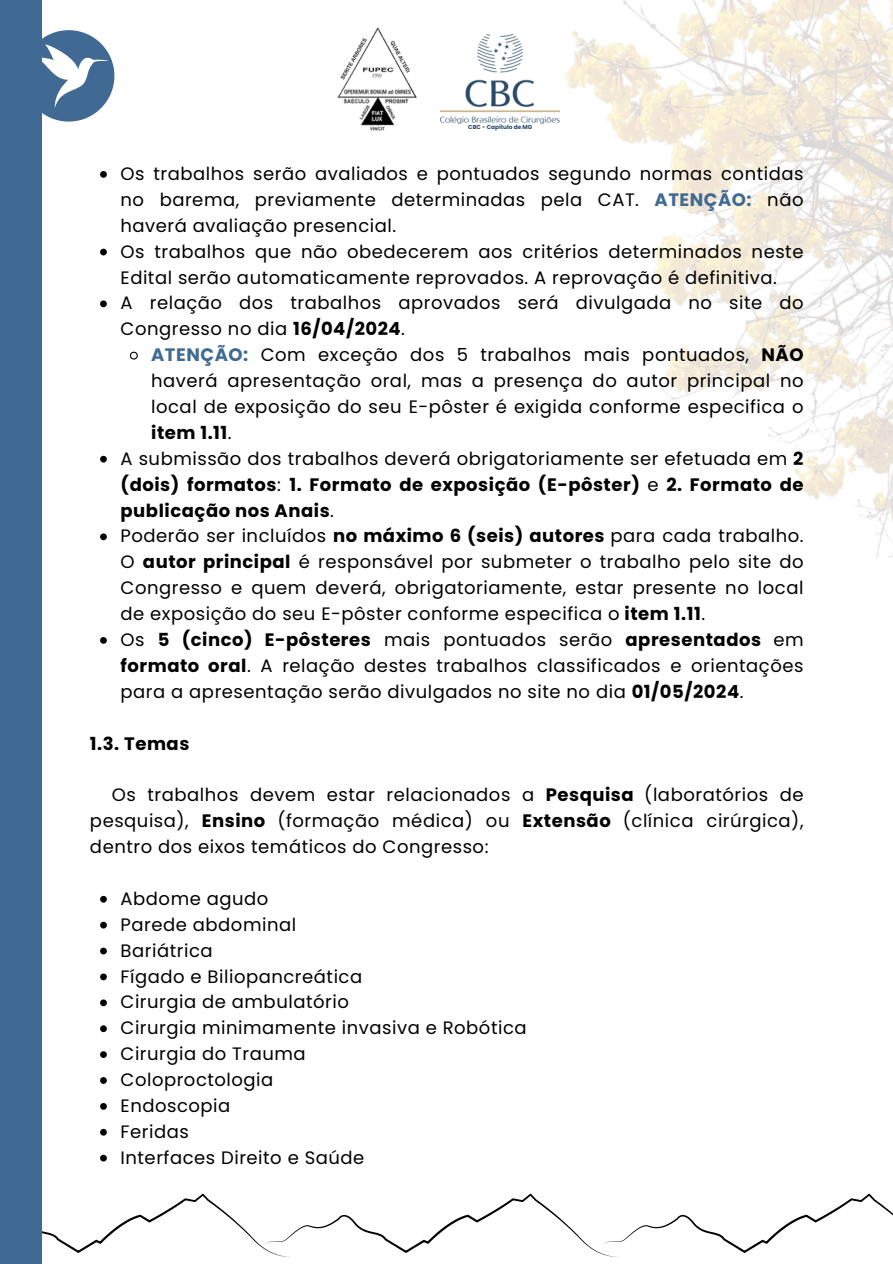
<style>
.page{position:relative;width:893px;height:1264px;background:#fff}
.page>*{position:absolute;margin:0;border:0;box-sizing:border-box;transform-origin:0 0}
.t1{font:18px/25.8px "Poppins";letter-spacing:.03em;color:#000;text-align:justify}
.t2{font:700 18px/25.8px "Poppins";letter-spacing:.03em;color:#000;text-align:justify}
.t3{font:700 5.85px "Poppins";color:#294967}
.s1{font-weight:700;color:#406a93}
.s2{font-weight:700}
.s3{font-weight:400}
.s4{font-weight:700;color:#fff}
</style>
<div class="page">
<svg style="left:42px;top:1193px;width:850px;height:63px"></svg>
<svg style="left:42px;top:30px;width:72px;height:92px;fill:#406a93"></svg>
<svg style="left:42px;top:44px;width:66px;height:64px"></svg>
<div style="left:0;top:0;width:42px;height:1263px;background:#406a93"></div>
<img style="left:564px;top:0;width:328px;height:557px">
<svg style="left:100px;top:171px;width:7px;height:7px"></svg>
<svg style="left:100px;top:249px;width:7px;height:6px"></svg>
<svg style="left:100px;top:300px;width:7px;height:7px"></svg>
<svg style="left:129px;top:351px;width:9px;height:9px"></svg>
<svg style="left:100px;top:456px;width:7px;height:6px"></svg>
<svg style="left:100px;top:533px;width:7px;height:7px"></svg>
<svg style="left:100px;top:637px;width:7px;height:6px"></svg>
<svg style="left:100px;top:895px;width:7px;height:7px"></svg>
<svg style="left:100px;top:921px;width:7px;height:7px"></svg>
<svg style="left:100px;top:947px;width:7px;height:7px"></svg>
<svg style="left:100px;top:973px;width:7px;height:7px"></svg>
<svg style="left:100px;top:999px;width:7px;height:7px"></svg>
<svg style="left:100px;top:1025px;width:7px;height:7px"></svg>
<svg style="left:100px;top:1051px;width:7px;height:6px"></svg>
<svg style="left:100px;top:1077px;width:7px;height:6px"></svg>
<svg style="left:100px;top:1103px;width:7px;height:6px"></svg>
<svg style="left:100px;top:1128px;width:7px;height:7px"></svg>
<svg style="left:100px;top:1154px;width:7px;height:7px"></svg>
<img style="left:337px;top:27px;width:80px;height:104px">
<img style="left:440px;top:33px;width:120px;height:91px">
<p class="t3" style="left:468px;top:123px;width:65px">CBC - Capítulo de MG</p>
<p class="t1" style="left:121px;top:161px;width:684px">Os trabalhos serão avaliados e pontuados segundo normas contidas no barema, previamente determinadas pela CAT. <span class="s1">ATENÇÃO:</span> não haverá avaliação presencial.</p>
<p class="t1" style="left:121px;top:238px;width:684px">Os trabalhos que não obedecerem aos critérios determinados neste<br>Edital serão automaticamente reprovados. A reprovação é definitiva.</p>
<p class="t1" style="left:121px;top:290px;width:684px">A relação dos trabalhos aprovados será divulgada no site do<br>Congresso no dia <span class="s2">16/04/2024</span>.</p>
<p class="t1" style="left:151px;top:342px;width:653px"><span class="s1">ATENÇÃO:</span> Com exceção dos 5 trabalhos mais pontuados, <span class="s2">NÃO </span>haverá apresentação oral, mas a presença do autor principal no local de exposição do seu E-pôster é exigida conforme especifica o <span class="s2">item 1.11</span>.</p>
<p class="t2" style="left:121px;top:445px;width:684px"><span class="s3">A submissão dos trabalhos deverá obrigatoriamente ser efetuada em</span> 2 (dois) formatos<span class="s3">:</span> 1. Formato de exposição (E-pôster) <span class="s3">e</span> 2. Formato de publicação nos Anais<span class="s3">.</span></p>
<p class="t1" style="left:121px;top:523px;width:684px">Poderão ser incluídos <span class="s2">no máximo 6 (seis) autores</span> para cada trabalho.<br>O <span class="s2">autor principal</span> é responsável por submeter o trabalho pelo site do Congresso e quem deverá, obrigatoriamente, estar presente no local de exposição do seu E-pôster conforme especifica o <span class="s2">item 1.11</span>.</p>
<p class="t1" style="left:121px;top:627px;width:684px">Os <span class="s2">5 (cinco) E-pôsteres</span> mais pontuados serão <span class="s2">apresentados</span> em <span class="s2">formato oral</span>. A relação destes trabalhos classificados e orientações para a apresentação serão divulgados no site no dia <span class="s2">01/05/2024</span>.</p>
<p class="t2" style="left:90px;top:730px;width:101px">1.3. Temas</p>
<p class="t1" style="left:90px;top:782px;width:715px"><span class="s4">--</span>Os trabalhos devem estar relacionados a <span class="s2">Pesquisa</span> (laboratórios de pesquisa), <span class="s2">Ensino</span> (formação médica) ou <span class="s2">Extensão</span> (clínica cirúrgica), dentro dos eixos temáticos do Congresso:</p>
<p class="t1" style="left:121px;top:885px;width:149px">Abdome agudo</p>
<p class="t1" style="left:121px;top:911px;width:177px">Parede abdominal</p>
<p class="t1" style="left:121px;top:937px;width:93px">Bariátrica</p>
<p class="t1" style="left:121px;top:963px;width:243px">Fígado e Biliopancreática</p>
<p class="t1" style="left:121px;top:989px;width:230px">Cirurgia de ambulatório</p>
<p class="t1" style="left:121px;top:1015px;width:407px">Cirurgia minimamente invasiva e Robótica</p>
<p class="t1" style="left:121px;top:1041px;width:187px">Cirurgia do Trauma</p>
<p class="t1" style="left:121px;top:1066px;width:154px">Coloproctologia</p>
<p class="t1" style="left:121px;top:1092px;width:111px">Endoscopia</p>
<p class="t1" style="left:121px;top:1118px;width:70px">Feridas</p>
<p class="t1" style="left:121px;top:1144px;width:245px">Interfaces Direito e Saúde</p>
</div>
